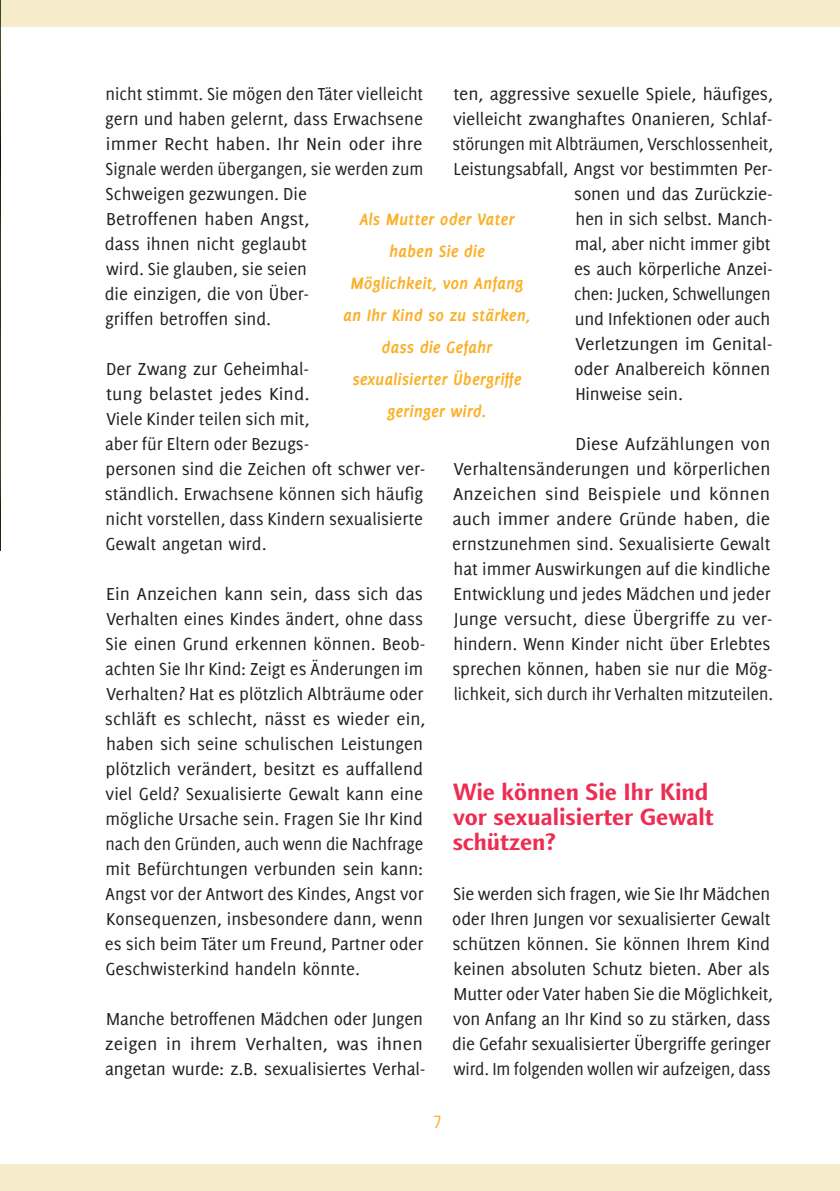
<style>
.page{position:relative;width:840px;height:1191px;background:#fff}
.page>*{position:absolute;margin:0;border:0;box-sizing:border-box;transform-origin:0 0}
.t1{font:700 24px/25px "Linotype Finnegan";color:#ee2c53}
.t2{font:19px/25px "Delicious";color:#231f20}
.t3{font:19px/25px "Delicious";color:#231f20;scale:1.04 1}
.t4{font:19px "Delicious";color:#231f20;scale:1.05 1}
.t5{font:19px "Delicious";color:#fbaf25}
.t6{font:italic 700 18px/32px "Delicious";color:#fbaf25;text-align:center}
</style>
<div class="page">
<div style="left:0;top:1164px;width:839px;height:27px;background:#f6ebcb"></div>
<div style="left:0;top:0;width:839px;height:27px;background:#f6ebcb"></div>
<img style="left:0;top:0;width:1px;height:550px">
<p class="t2" style="left:453px;top:81px;width:321px">ten, aggressive sexuelle Spiele, häufiges,</p>
<p class="t2" style="left:453px;top:106px;width:319px">vielleicht zwanghaftes Onanieren, Schlaf‑</p>
<p class="t2" style="left:452px;top:131px;width:322px">störungen mit Albträumen, Verschlossenheit,</p>
<p class="t2" style="left:453px;top:156px;width:318px">Leistungsabfall, Angst vor bestimmten Per‑</p>
<p class="t2" style="left:574px;top:181px;width:200px">sonen und das Zurückzie-</p>
<p class="t2" style="left:575px;top:206px;width:199px">hen in sich selbst. Manch-</p>
<p class="t2" style="left:574px;top:231px;width:197px">mal, aber nicht immer gibt</p>
<p class="t2" style="left:573px;top:256px;width:200px">es auch körperliche Anzei-</p>
<p class="t2" style="left:573px;top:281px;width:198px">chen: Jucken, Schwellungen</p>
<p class="t2" style="left:574px;top:306px;width:197px">und Infektionen oder auch</p>
<p class="t4" style="left:575px;top:333px;width:189px">Verletzungen im Genital-</p>
<p class="t2" style="left:573px;top:356px;width:198px">oder Analbereich können</p>
<p class="t2" style="left:575px;top:381px;width:109px">Hinweise sein.</p>
<p class="t3" style="left:452px;top:431px;width:310px;text-indent:123px">Diese Aufzählungen von Verhaltensänderungen und körperlichen Anzeichen sind Beispiele und können auch immer andere Gründe haben, die ernstzunehmen sind. Sexualisierte Gewalt hat immer Auswirkungen auf die kindliche Entwicklung und jedes Mädchen und jeder Junge versucht, diese Übergriffe zu ver&shy;hindern. Wenn Kinder nicht über Erlebtes sprechen können, haben sie nur die Mög&shy;lichkeit, sich durch ihr Verhalten mitzuteilen.</p>
<p class="t2" style="left:105px;top:81px;width:320px">nicht stimmt. Sie mögen den Täter vielleicht gern und haben gelernt, dass Erwachsene immer Recht haben. Ihr Nein oder ihre<br>Signale werden übergangen, sie werden zum<br>Schweigen gezwungen. Die<br>Betroffenen haben Angst,<br>dass ihnen nicht geglaubt<br>wird. Sie glauben, sie seien<br>die einzigen, die von Über-<br>griffen betroffen sind.</p>
<p class="t2" style="left:105px;top:356px;width:322px">Der Zwang zur Geheimhal-<br>tung belastet jedes Kind.<br>Viele Kinder teilen sich mit,<br>aber für Eltern oder Bezugs-<br>personen sind die Zeichen oft schwer ver&shy;ständlich. Erwachsene können sich häufig nicht vorstellen, dass Kindern sexualisierte<br>Gewalt angetan wird.</p>
<p class="t2" style="left:105px;top:581px;width:322px">Ein Anzeichen kann sein, dass sich das Verhalten eines Kindes ändert, ohne dass Sie einen Grund erkennen können. Beob&shy;achten Sie Ihr Kind: Zeigt es Änderungen im Verhalten? Hat es plötzlich Albträume oder schläft es schlecht, nässt es wieder ein, haben sich seine schulischen Leistungen plötzlich verändert, besitzt es auffallend viel Geld? Sexualisierte Gewalt kann eine mögliche Ursache sein. Fragen Sie Ihr Kind nach den Gründen, auch wenn die Nachfrage mit Befürchtungen verbunden sein kann:<br>Angst vor der Antwort des Kindes, Angst vor Konsequenzen, insbesondere dann, wenn es sich beim Täter um Freund, Partner oder Geschwisterkind handeln könnte.</p>
<p class="t2" style="left:105px;top:1006px;width:320px;text-align:justify">Manche betroffenen Mädchen oder Jungen zeigen in ihrem Verhalten, was ihnen angetan wurde: z.B. sexualisiertes Verhal‑</p>
<p class="t6" style="left:343px;top:203px;width:189px">Als Mutter oder Vater haben Sie die<br>Möglichkeit, von Anfang an Ihr Kind so zu stärken, dass die Gefahr sexualisierter Übergriffe geringer wird.</p>
<p class="t1" style="left:452px;top:780px;width:262px">Wie können Sie Ihr Kind vor sexualisierter Gewalt schützen?</p>
<p class="t2" style="left:452px;top:881px;width:322px">Sie werden sich fragen, wie Sie Ihr Mädchen oder Ihren Jungen vor sexualisierter Gewalt schützen können. Sie können Ihrem Kind keinen absoluten Schutz bieten. Aber als Mutter oder Vater haben Sie die Möglichkeit, von Anfang an Ihr Kind so zu stärken, dass die Gefahr sexualisierter Übergriffe geringer wird. Im folgenden wollen wir aufzeigen, dass</p>
<p class="t5" style="left:433px;top:1108px;width:10px">7</p>
</div>
